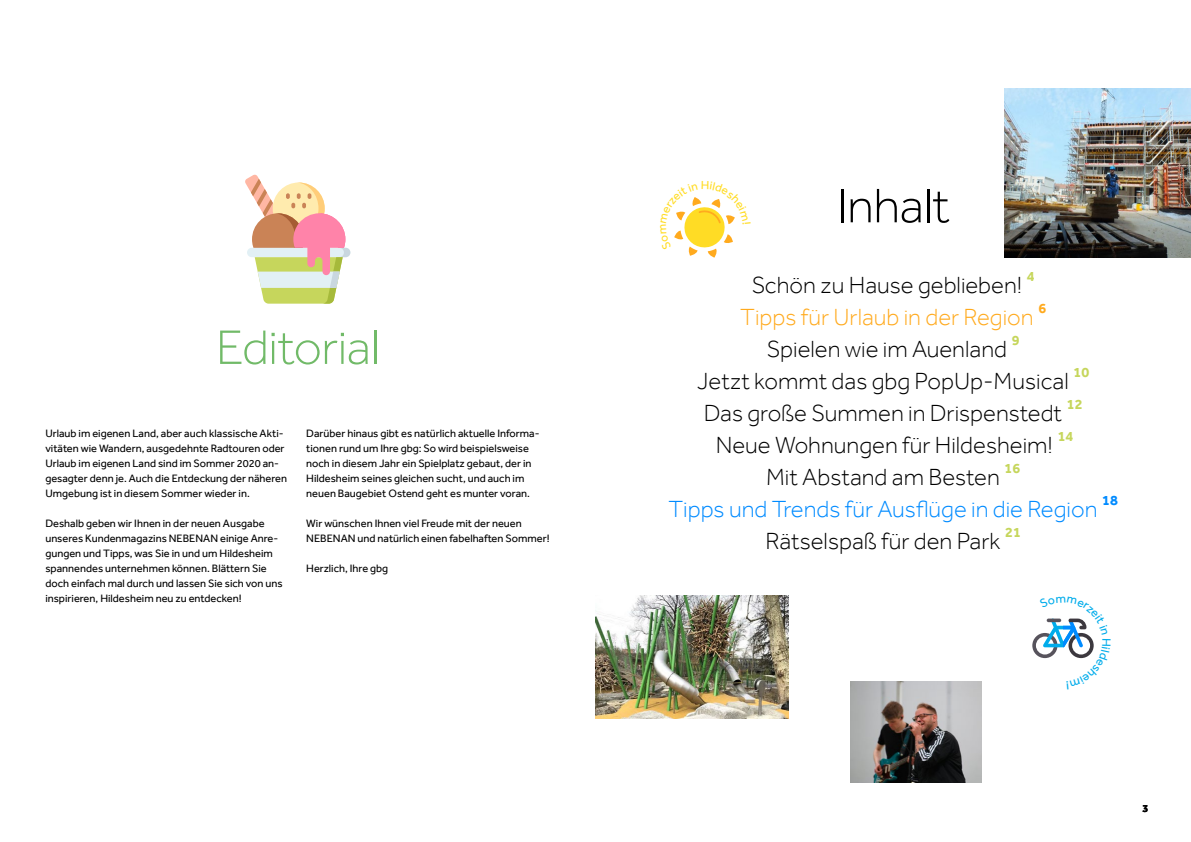
<style>
.page{position:relative;width:1191px;height:842px;background:#fff}
.page>*{position:absolute;margin:0;border:0;box-sizing:border-box;transform-origin:0 0}
.t1{font:300 50px "Effra";letter-spacing:-.01em;color:#71ba68}
.t2{font:300 50px "Effra";letter-spacing:-.01em;color:#000}
.t3{font:300 24px "Effra";color:#000}
.t4{font:300 24px "Effra";color:#008bff}
.t5{font:300 24px "Effra";color:#ffaa1e}
.t6{font:700 14.4px "Effra";color:#c6d65c}
.t7{font:700 14.4px "Effra";color:#008bff}
.t8{font:700 14.4px "Effra";color:#ffaa1e}
.t9{font:11px/15px "Effra";color:#000}
.t10{font:700 11px "Effra";color:#000}
</style>
<div class="page">
<svg style="left:245px;top:175px;width:105px;height:129px"></svg>
<img style="left:595px;top:595px;width:193px;height:124px">
<img style="left:1004px;top:88px;width:187px;height:169px">
<img style="left:850px;top:681px;width:131px;height:102px">
<svg style="left:674px;top:197px;width:61px;height:61px"></svg>
<svg style="left:1032px;top:618px;width:62px;height:41px"></svg>
<h1 class="t1" style="left:216px;top:317px;width:165px">Editorial</h1>
<p class="t9" style="left:45px;top:426px;width:243px">Urlaub im eigenen Land, aber auch klassische Akti&shy;vitäten wie Wandern, ausgedehnte Radtouren oder Urlaub im eigenen Land sind im Sommer 2020 an&shy;gesagter denn je. Auch die Entdeckung der näheren Umgebung ist in diesem Sommer wieder in.</p>
<p class="t9" style="left:45px;top:516px;width:239px">Deshalb geben wir Ihnen in der neuen Ausgabe unseres Kundenmagazins NEBENAN einige Anre&shy;gungen und Tipps, was Sie in und um Hildesheim spannendes unternehmen können. Blättern Sie doch einfach mal durch und lassen Sie sich von uns inspirieren, Hildesheim neu zu entdecken!</p>
<p class="t9" style="left:306px;top:426px;width:235px">Darüber hinaus gibt es natürlich aktuelle Informa&shy;tionen rund um Ihre gbg: So wird beispielsweise noch in diesem Jahr ein Spielplatz gebaut, der in Hildesheim seines gleichen sucht, und auch im neuen Baugebiet Ostend geht es munter voran.</p>
<p class="t9" style="left:306px;top:516px;width:245px">Wir wünschen Ihnen viel Freude mit der neuen<br>NEBENAN und natürlich einen fabelhaften Sommer!</p>
<p class="t9" style="left:306px;top:561px;width:84px">Herzlich, Ihre gbg</p>
<h1 class="t2" style="left:836px;top:176px;width:115px">Inhalt</h1>
<h2 class="t3" style="left:751px;top:270px;width:272px">Schön zu Hause geblieben!</h2>
<h3 class="t6" style="left:1027px;top:267px;width:9px">4</h3>
<h2 class="t5" style="left:740px;top:302px;width:295px">Tipps für Urlaub in der Region</h2>
<h3 class="t8" style="left:1038px;top:299px;width:9px">6</h3>
<h2 class="t3" style="left:766px;top:334px;width:242px">Spielen wie im Auenland</h2>
<h3 class="t6" style="left:1011px;top:331px;width:9px">9</h3>
<h2 class="t3" style="left:697px;top:366px;width:373px">Jetzt kommt das gbg PopUp-Musical</h2>
<h3 class="t6" style="left:1073px;top:363px;width:17px">10</h3>
<h3 class="t6" style="left:1067px;top:395px;width:17px">12</h3>
<h2 class="t3" style="left:704px;top:398px;width:360px">Das große Summen in Drispenstedt</h2>
<h2 class="t3" style="left:715px;top:430px;width:339px">Neue Wohnungen für Hildesheim!</h2>
<h3 class="t6" style="left:1057px;top:427px;width:17px">14</h3>
<h2 class="t3" style="left:766px;top:462px;width:235px">Mit Abstand am Besten</h2>
<h3 class="t6" style="left:1004px;top:459px;width:17px">16</h3>
<h2 class="t4" style="left:668px;top:494px;width:430px">Tipps und Trends für Ausflüge in die Region</h2>
<h3 class="t7" style="left:1102px;top:491px;width:17px">18</h3>
<h2 class="t3" style="left:765px;top:526px;width:236px">Rätselspaß für den Park</h2>
<h3 class="t6" style="left:1005px;top:523px;width:17px">21</h3>
<p class="t10" style="left:1142px;top:802px;width:7px">3</p>
</div>
